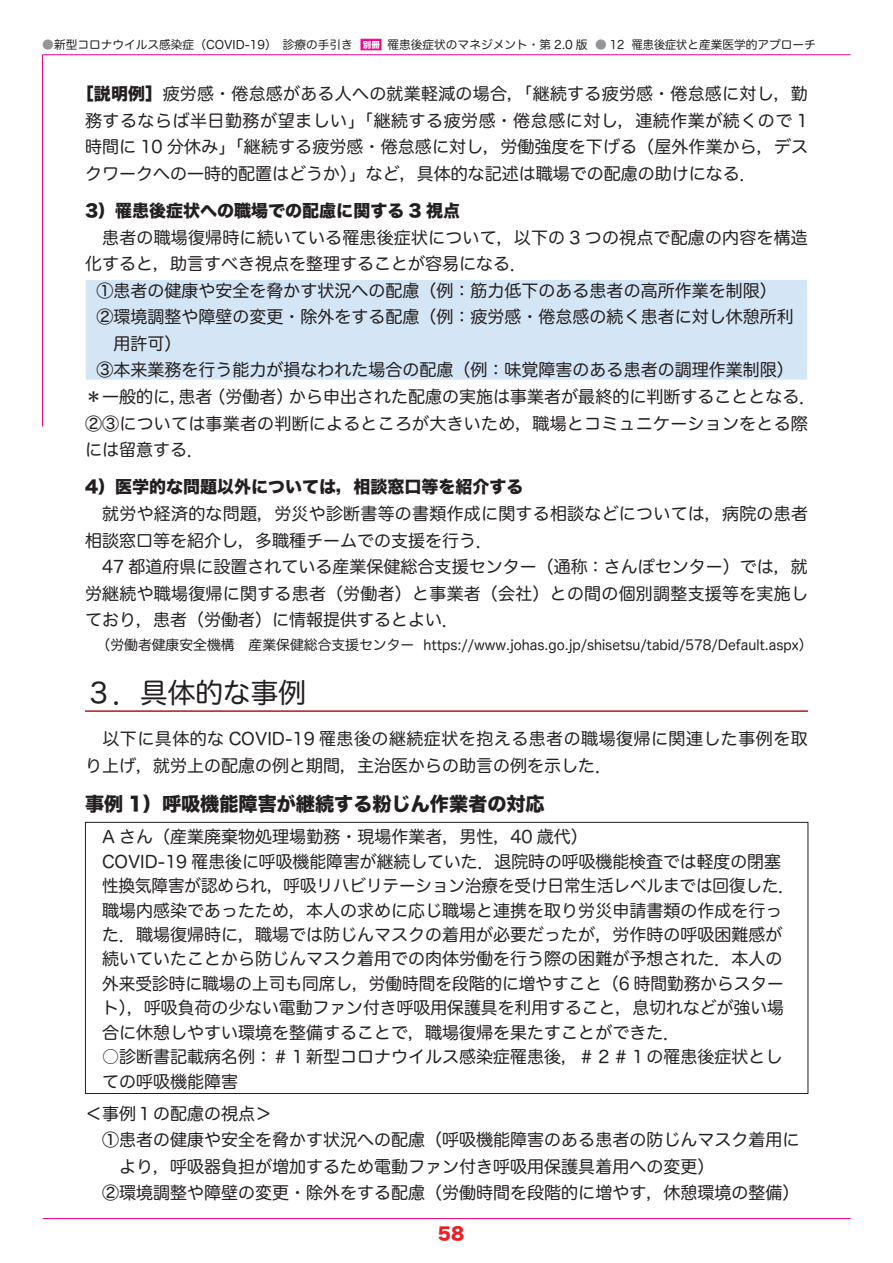
<style>
.page{position:relative;width:893px;height:1263px;background:#fff}
.page>*{position:absolute;margin:0;border:0;box-sizing:border-box;transform-origin:0 0}
.t1{font:27.6px "Hira Maru Pro N W4";color:#231f20}
.t2{font:19.2px "Hira Kaku Std N W8";color:#231f20}
.t3{font:16.95px/26.5px "Hira Maru Pro N W4";color:#231f20}
.t4{font:16.95px/26.5px "Hira Maru Pro N W4";letter-spacing:.025em;color:#231f20}
.t5{font:16.95px "Hira Kaku Std N W8";color:#231f20}
.t6{font:16.95px "Hira Kaku Std N W8";color:#ee1d23}
.t7{font:13.8px "Hira Maru Pro N W4";color:#231f20;scale:.96 1}
.t8{font:13.8px "Hira Maru Pro N W4";color:#231f20}
.t9{font:11.7px "Hira Maru Pro N W4";color:#231f20}
.t10{font:11.7px "Hira Maru Pro W4";color:#231f20;scale:.95 1}
.t11{font:11.7px "Hira Maru Pro N W4";color:#231f20;scale:.95 1}
.t12{font:8.55px "Hira Kaku Std W8";color:#fff}
.s1{color:#939598}
.s2{font-family:"Hira Kaku Std N W8"}
</style>
<div class="page">
<hr style="left:43px;top:54px;width:807px;height:1px;background:#ed028c">
<hr style="left:42px;top:55px;width:1px;height:371px;background:#ed028c">
<hr style="left:43px;top:1218px;width:808px;height:1px;background:#ed028c">
<div style="left:361px;top:39px;width:20px;height:11px;background:#ed028c;border:1px solid #ed028c"></div>
<div style="left:85px;top:279px;width:723px;height:101px;background:#d4e5f5"></div>
<div style="left:85px;top:279px;width:723px;height:101px;border:1px solid #fff"></div>
<div style="left:85px;top:822px;width:723px;height:272px;border:1px solid #231f20"></div>
<hr style="left:85px;top:710px;width:723px;height:2px;background:#ab191d">
<p class="t10" style="left:632px;top:34px;width:195px">罹患後症状と産業医学的アプローチ</p>
<p class="t9" style="left:387px;top:34px;width:202px">罹患後症状のマネジメント・第 2.0 版</p>
<p class="t9" style="left:42px;top:34px;width:363px"><span class="s1">●</span>新型コロナウイルス感染症（COVID-19）　診療の手引き　　 　　</p>
<p class="t3" style="left:85px;top:79px;width:725px;text-align:justify;text-indent:-9px"><span class="s2">［説明例］</span>疲労感・倦怠感がある人への就業軽減の場合「，継続する疲労感・倦怠感に対し，勤務するならば半日勤務が望ましい」「継続する疲労感・倦怠感に対し，連続作業が続くので 1時間に 10 分休み」「継続する疲労感・倦怠感に対し，労働強度を下げる（屋外作業から，デスクワークへの一時的配置はどうか）」など，具体的な記述は職場での配慮の助けになる．</p>
<p class="t5" style="left:85px;top:201px;width:376px">3）罹患後症状への職場での配慮に関する 3 視点</p>
<p class="t3" style="left:85px;top:223px;width:724px">　患者の職場復帰時に続いている罹患後症状について，以下の 3 つの視点で配慮の内容を構造化すると，助言すべき視点を整理することが容易になる．</p>
<p class="t3" style="left:96px;top:276px;width:682px">①患者の健康や安全を脅かす状況への配慮（例：筋力低下のある患者の高所作業を制限(</p>
<p class="t3" style="left:96px;top:303px;width:699px">②環境調整や障壁の変更・除外をする配慮（例：疲労感・倦怠感の続く患者に対し休憩所利</p>
<p class="t3" style="left:113px;top:329px;width:70px">用許可(</p>
<p class="t3" style="left:96px;top:356px;width:699px">③本来業務を行う能力が損なわれた場合の配慮（例：味覚障害のある患者の調理作業制限(</p>
<p class="t3" style="left:289px;top:382px;width:529px">から申出された配慮の実施は事業者が最終的に判断することとなる．</p>
<p class="t11" style="left:595px;top:34px;width:32px"><span class="s1">●</span> 12</p>
<p class="t12" style="left:363px;top:40px;width:19px">別冊</p>
<p class="t3" style="left:208px;top:382px;width:87px">（労働者）</p>
<p class="t3" style="left:179px;top:382px;width:36px">患者</p>
<p class="t3" style="left:85px;top:382px;width:724px">＊一般的に，<br>②③については事業者の判断によるところが大きいため，職場とコミュニケーションをとる際には留意する．</p>
<p class="t5" style="left:85px;top:478px;width:440px">4）医学的な問題以外については，相談窓口等を紹介する</p>
<p class="t3" style="left:85px;top:499px;width:724px">　就労や経済的な問題，労災や診断書等の書類作成に関する相談などについては，病院の患者相談窓口等を紹介し，多職種チームでの支援を行う．</p>
<p class="t3" style="left:85px;top:552px;width:724px;text-align:justify">　47 都道府県に設置されている産業保健総合支援センター（通称：さんぽセンター）では，就労継続や職場復帰に関する患者（労働者）と事業者（会社）との間の個別調整支援等を実施しており，患者（労働者）に情報提供するとよい．</p>
<p class="t7" style="left:423px;top:633px;width:407px">https://www.johas.go j p. /shisetsu/tabid/578/Default.aspx(</p>
<p class="t8" style="left:97px;top:633px;width:319px">（労働者健康安全機構　産業保健総合支援センター</p>
<p class="t1" style="left:85px;top:668px;width:223px">３．具体的な事例</p>
<p class="t4" style="left:85px;top:725px;width:724px">　以下に具体的な COVID-19 罹患後の継続症状を抱える患者の職場復帰に関連した事例を取り上げ，就労上の配慮の例と期間，主治医からの助言の例を示した．</p>
<p class="t2" style="left:85px;top:793px;width:461px">事例 1）呼吸機能障害が継続する粉じん作業者の対応</p>
<p class="t3" style="left:85px;top:822px;width:504px">　A さん（産業廃棄物処理場勤務・現場作業者，男性，40 歳代(</p>
<p class="t3" style="left:102px;top:847px;width:680px">COVID-19 罹患後に呼吸機能障害が継続していた．退院時の呼吸機能検査では軽度の閉塞</p>
<p class="t3" style="left:102px;top:871px;width:694px">性換気障害が認められ，呼吸リハビリテーション治療を受け日常生活レベルまでは回復した．</p>
<p class="t3" style="left:85px;top:896px;width:699px">　職場内感染であったため，本人の求めに応じ職場と連携を取り労災申請書類の作成を行っ</p>
<p class="t3" style="left:85px;top:920px;width:699px">　た．職場復帰時に，職場では防じんマスクの着用が必要だったが，労作時の呼吸困難感が</p>
<p class="t3" style="left:85px;top:945px;width:699px">　続いていたことから防じんマスク着用での肉体労働を行う際の困難が予想された．本人の</p>
<p class="t3" style="left:102px;top:969px;width:683px">外来受診時に職場の上司も同席し，労働時間を段階的に増やすこと（6 時間勤務からスター</p>
<p class="t3" style="left:102px;top:994px;width:683px">ト，）呼吸負荷の少ない電動ファン付き呼吸用保護具を利用すること，息切れなどが強い場</p>
<p class="t3" style="left:85px;top:1018px;width:597px">　合に休憩しやすい環境を整備することで，職場復帰を果たすことができた．</p>
<p class="t3" style="left:85px;top:1042px;width:699px">　○診断書記載病名例：＃１新型コロナウイルス感染症罹患後，＃２＃１の罹患後症状とし</p>
<p class="t3" style="left:85px;top:1067px;width:155px">　ての呼吸機能障害</p>
<p class="t3" style="left:85px;top:1099px;width:189px">＜事例１の配慮の視点&lt;</p>
<p class="t3" style="left:85px;top:1125px;width:716px">　①患者の健康や安全を脅かす状況への配慮（呼吸機能障害のある患者の防じんマスク着用に</p>
<p class="t3" style="left:85px;top:1152px;width:631px">　　より，呼吸器負担が増加するため電動ファン付き呼吸用保護具着用への変更(</p>
<p class="t3" style="left:85px;top:1178px;width:716px">　②環境調整や障壁の変更・除外をする配慮（労働時間を段階的に増やす，休憩環境の整備(</p>
<p class="t6" style="left:438px;top:1224px;width:28px">58</p>
</div>
